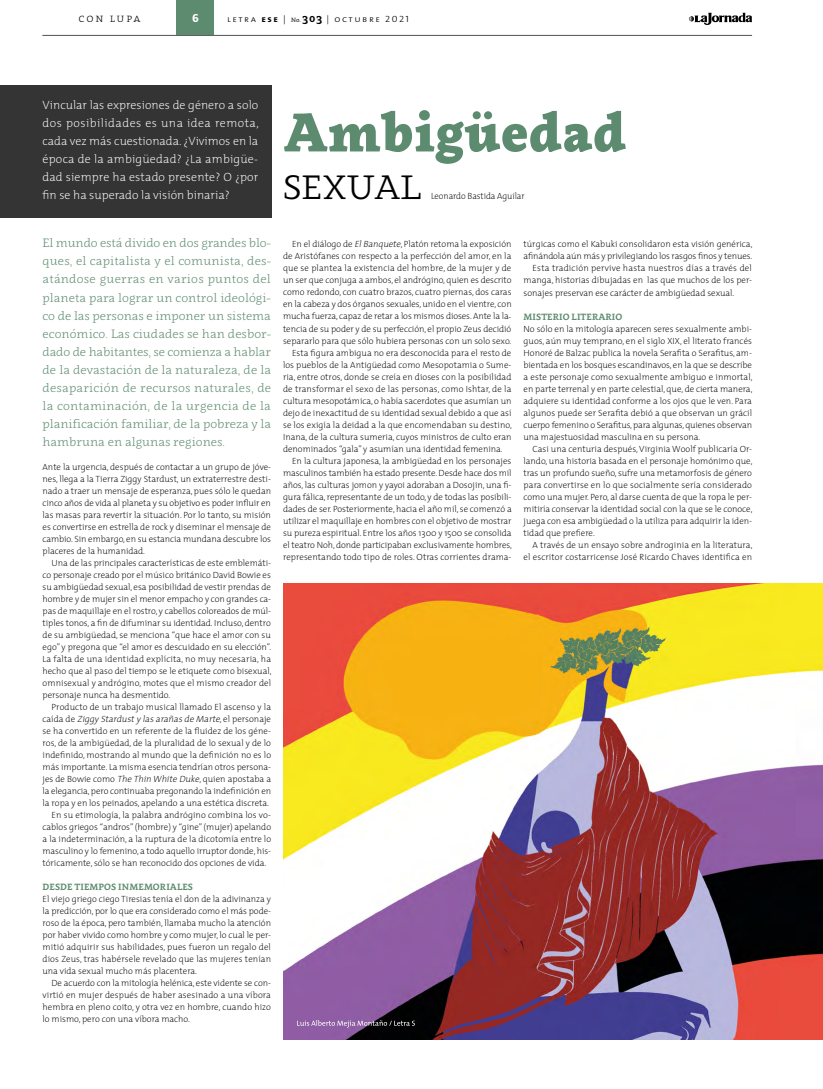
<style>
.page{position:relative;width:823px;height:1089px;background:#fff}
.page>*{position:absolute;margin:0;border:0;box-sizing:border-box;transform-origin:0 0}
.t1{font:900 54px "Clavo";color:#5d8b6f}
.t2{font:300 42px "Clavo";color:#000}
.t3{font:300 12px/18px "Clavo";color:#5d8b6f;text-align:justify}
.t4{font:200 12px/18px "The Mix";color:#fff;text-align:justify}
.t5{font:12px "The Serif Extra Light Caps";letter-spacing:.145em;color:#000}
.t6{font:800 12px "Clavo";color:#fff}
.t7{font:200 9px/12px "The Mix";color:#000;text-align:justify}
.t8{font:italic 200 9px "The Mix";color:#000}
.t9{font:200 9px "The Mix";letter-spacing:.02em;color:#000}
.t10{font:700 9px "Clavo";letter-spacing:.01em;color:#5d8b6f}
.t11{font:9px "The Mix Light Caps";letter-spacing:.15em;color:#000;scale:1.11 1}
.t12{font:200 9px "The Mix";color:#000;scale:.96 1}
.s1{font-family:"The Mix Bold Caps"}
.s2{font-family:"Clavo";font-size:6px}
.s3{font-family:"Clavo";font-weight:700;font-size:12px}
.s4{font-family:"The Mix";font-weight:300}
.s5{font-style:normal}
.s6{font-style:italic}
</style>
<div class="page">
<img style="left:283px;top:583px;width:539px;height:456px">
<div style="left:0;top:85px;width:271px;height:132px;background:#343434"></div>
<svg style="left:297px;top:1020px;width:117px;height:7px"></svg>
<div style="left:176px;top:0;width:38px;height:36px;background:#5d8b6f"></div>
<hr style="left:43px;top:35px;width:708px;height:1px;background:#616160">
<svg style="left:688px;top:13px;width:63px;height:12px"></svg>
<h3 class="t5" style="left:78px;top:8px;width:63px">con lupa</h3>
<h3 class="t6" style="left:192px;top:10px;width:8px">6</h3>
<p class="t11" style="left:227px;top:12px;width:165px">letra <span class="s1">ese</span> | <span class="s2">No.</span> <span class="s3">303</span> <span class="s4">|</span> octubre 2021</p>
<h3 class="t4" style="left:43px;top:96px;width:218px">Vincular las expresiones de género a solo dos posibilidades es una idea remota, cada vez más cuestionada. ¿Vivimos en la época de la ambigüedad? ¿La ambigüe&shy;dad siempre ha estado presente? O ¿por fin se ha superado la visión binaria?</h3>
<h1 class="t1" style="left:283px;top:93px;width:344px">Ambigüedad</h1>
<h2 class="t2" style="left:283px;top:156px;width:139px">sexual</h2>
<p class="t12" style="left:431px;top:189px;width:99px">Leonardo Bastida Aguilar</p>
<p class="t3" style="left:43px;top:234px;width:230px">El mundo está divido en dos grandes blo&shy;ques, el capitalista y el comunista, des&shy;atándose guerras en varios puntos del planeta para lograr un control ideológi&shy;co de las personas e imponer un sistema económico. Las ciudades se han desbor&shy;dado de habitantes, se comienza a hablar de la devastación de la naturaleza, de la desaparición de recursos naturales, de la contaminación, de la urgencia de la planificación familiar, de la pobreza y la hambruna en algunas regiones.</p>
<p class="t7" style="left:43px;top:460px;width:230px">Ante la urgencia, después de contactar a un grupo de jóve&shy;nes, llega a la Tierra Ziggy Stardust, un extraterrestre desti&shy;nado a traer un mensaje de esperanza, pues sólo le quedan cinco años de vida al planeta y su objetivo es poder influir en las masas para revertir la situación. Por lo tanto, su misión es convertirse en estrella de rock y diseminar el mensaje de cambio. Sin embargo, en su estancia mundana descubre los placeres de la humanidad.</p>
<p class="t7" style="left:43px;top:556px;width:230px;text-indent:9px">Una de las principales características de este emblemáti&shy;co personaje creado por el músico británico David Bowie es su ambigüedad sexual, esa posibilidad de vestir prendas de hombre y de mujer sin el menor empacho y con grandes ca&shy;pas de maquillaje en el rostro, y cabellos coloreados de múl&shy;tiples tonos, a fin de difuminar su identidad. Incluso, dentro de su ambigüedad, se menciona “que hace el amor con su ego” y pregona que “el amor es descuidado en su elección”.<br>La falta de una identidad explícita, no muy necesaria, ha hecho que al paso del tiempo se le etiquete como bisexual, omnisexual y andrógino, motes que el mismo creador del personaje nunca ha desmentido.</p>
<p class="t7" style="left:52px;top:700px;width:221px">Producto de un trabajo musical llamado El ascenso y la</p>
<p class="t8" style="left:43px;top:711px;width:230px"><span class="s5">c a í d a d e</span> Ziggy Stardusty lasarañasdeMarte<span class="s5">, e l p e r s o n aj e</span></p>
<p class="t7" style="left:43px;top:724px;width:230px">se ha convertido en un referente de la fluidez de los géne-</p>
<p class="t7" style="left:43px;top:736px;width:230px">ros, de la ambigüedad, de la pluralidad de lo sexual y de lo</p>
<p class="t7" style="left:43px;top:748px;width:230px">indefinido, mostrando al mundo que la definición no es lo</p>
<p class="t7" style="left:43px;top:760px;width:230px">más importante. La misma esencia tendrían otros persona-</p>
<p class="t7" style="left:43px;top:772px;width:230px">jes de Bowie como <span class="s6">TheThin WhiteDuke</span>, quien apostaba a</p>
<p class="t7" style="left:43px;top:784px;width:230px">la elegancia, pero continuaba pregonando la indefinición en</p>
<p class="t7" style="left:43px;top:796px;width:228px">la ropa y en los peinados, apelando a una estética discreta.</p>
<p class="t7" style="left:52px;top:808px;width:221px">En su etimología, la palabra andrógino combina los vo-</p>
<p class="t7" style="left:43px;top:820px;width:230px">cablos griegos “andros” (hombre) y “gine” (mujer) apelando</p>
<p class="t7" style="left:43px;top:832px;width:230px">a la indeterminación, a la ruptura de la dicotomía entre lo</p>
<p class="t7" style="left:43px;top:844px;width:230px">masculino y lo femenino, a todo aquello irruptor donde, his-</p>
<p class="t7" style="left:43px;top:856px;width:225px">tóricamente, sólo se han reconocido dos opciones de vida.</p>
<p class="t10" style="left:43px;top:880px;width:152px">DESDE TIEMPOS INMEMORIALES</p>
<p class="t7" style="left:43px;top:892px;width:230px">El viejo griego ciego Tiresias tenía el don de la adivinanza y la predicción, por lo que era considerado como el más pode&shy;roso de la época, pero también, llamaba mucho la atención por haber vivido como hombre y como mujer, lo cual le per&shy;mitió adquirir sus habilidades, pues fueron un regalo del dios Zeus, tras habérsele revelado que las mujeres tenían una vida sexual mucho más placentera.</p>
<p class="t7" style="left:43px;top:976px;width:230px;text-indent:9px">De acuerdo con la mitología helénica, este vidente se con&shy;virtió en mujer después de haber asesinado a una víbora hembra en pleno coito, y otra vez en hombre, cuando hizo lo mismo, pero con una víbora macho.</p>
<p class="t7" style="left:292px;top:238px;width:221px">En el diálogo de <span class="s6">ElBanquete</span>, Platón retoma la exposición</p>
<p class="t7" style="left:283px;top:250px;width:230px">de Aristófanes con respecto a la perfección del amor, en la</p>
<p class="t7" style="left:283px;top:262px;width:230px">que se plantea la existencia del hombre, de la mujer y de</p>
<p class="t7" style="left:283px;top:274px;width:230px">un ser que conjuga a ambos, el andrógino, quien es descrito</p>
<p class="t7" style="left:283px;top:286px;width:230px">como redondo, con cuatro brazos, cuatro piernas, dos caras</p>
<p class="t7" style="left:283px;top:298px;width:230px">en la cabeza y dos órganos sexuales, unido en el vientre, con</p>
<p class="t7" style="left:283px;top:310px;width:230px">mucha fuerza, capaz de retar a los mismos dioses. Ante la la-</p>
<p class="t7" style="left:283px;top:322px;width:230px">tencia de su poder y de su perfección, el propio Zeus decidió</p>
<p class="t7" style="left:283px;top:334px;width:230px">separarlo para que sólo hubiera personas con un solo sexo.</p>
<p class="t7" style="left:292px;top:346px;width:221px">Esta figura ambigua no era desconocida para el resto de</p>
<p class="t7" style="left:283px;top:358px;width:230px">los pueblos de la Antigüedad como Mesopotamia o Sume-</p>
<p class="t7" style="left:283px;top:370px;width:230px">ria, entre otros, donde se creía en dioses con la posibilidad</p>
<p class="t7" style="left:283px;top:382px;width:230px">de transformar el sexo de las personas, como Ishtar, de la</p>
<p class="t7" style="left:283px;top:394px;width:230px">cultura mesopotámica, o había sacerdotes que asumían un</p>
<p class="t7" style="left:283px;top:406px;width:230px">dejo de inexactitud de su identidad sexual debido a que así</p>
<p class="t7" style="left:283px;top:418px;width:230px">se los exigía la deidad a la que encomendaban su destino,</p>
<p class="t7" style="left:283px;top:430px;width:230px">Inana, de la cultura sumeria, cuyos ministros de culto eran</p>
<p class="t7" style="left:283px;top:442px;width:221px">denominados “gala” y asumían una identidad femenina.</p>
<p class="t7" style="left:292px;top:454px;width:221px">En la cultura japonesa, la ambigüedad en los personajes</p>
<p class="t7" style="left:283px;top:466px;width:230px">masculinos también ha estado presente. Desde hace dos mil</p>
<p class="t7" style="left:283px;top:478px;width:230px">años, las culturas jomon y yayoi adoraban a Dosojin, una fi-</p>
<p class="t7" style="left:283px;top:490px;width:230px">gura fálica, representante de un todo, y de todas las posibili-</p>
<p class="t7" style="left:283px;top:502px;width:230px">dades de ser. Posteriormente, hacia el año mil, se comenzó a</p>
<p class="t7" style="left:283px;top:514px;width:230px">utilizar el maquillaje en hombres con el objetivo de mostrar</p>
<p class="t7" style="left:283px;top:526px;width:230px">su pureza espiritual. Entre los años 1300 y 1500 se consolida</p>
<p class="t7" style="left:283px;top:538px;width:230px">el teatro Noh, donde participaban exclusivamente hombres,</p>
<p class="t7" style="left:283px;top:550px;width:230px">representando todo tipo de roles. Otras corrientes drama-</p>
<p class="t7" style="left:523px;top:238px;width:230px">túrgicas como el Kabuki consolidaron esta visión genérica,</p>
<p class="t7" style="left:523px;top:250px;width:230px">afinándola aún más y privilegiando los rasgos finos y tenues.</p>
<p class="t9" style="left:532px;top:261px;width:221px">Esta tradición pervive hasta nuestros días a través del</p>
<p class="t7" style="left:523px;top:274px;width:230px">manga, historias dibujadas en las que muchos de los per-</p>
<p class="t7" style="left:523px;top:286px;width:212px">sonajes preservan ese carácter de ambigüedad sexual.</p>
<p class="t10" style="left:523px;top:310px;width:100px">MISTERIO LITERARIO</p>
<p class="t7" style="left:523px;top:322px;width:230px">No sólo en la mitología aparecen seres sexualmente ambi&shy;guos, aún muy temprano, en el siglo XIX, el literato francés Honoré de Balzac publica la novela Serafita o Serafitus, am&shy;bientada en los bosques escandinavos, en la que se describe a este personaje como sexualmente ambiguo e inmortal, en parte terrenal y en parte celestial, que, de cierta manera, adquiere su identidad conforme a los ojos que le ven. Para algunos puede ser Serafita debió a que observan un grácil cuerpo femenino o Serafitus, para algunas, quienes observan una majestuosidad masculina en su persona.</p>
<p class="t7" style="left:523px;top:442px;width:230px;text-indent:9px">Casi una centuria después, Virginia Woolf publicaría Or&shy;lando, una historia basada en el personaje homónimo que, tras un profundo sueño, sufre una metamorfosis de género para convertirse en lo que socialmente sería considerado como una mujer. Pero, al darse cuenta de que la ropa le per&shy;mitiría conservar la identidad social con la que se le conoce, juega con esa ambigüedad o la utiliza para adquirir la iden&shy;tidad que prefiere.</p>
<p class="t7" style="left:523px;top:538px;width:230px;text-align:right">A través de un ensayo sobre androginia en la literatura, el escritor costarricense José Ricardo Chaves identifica en</p>
</div>
